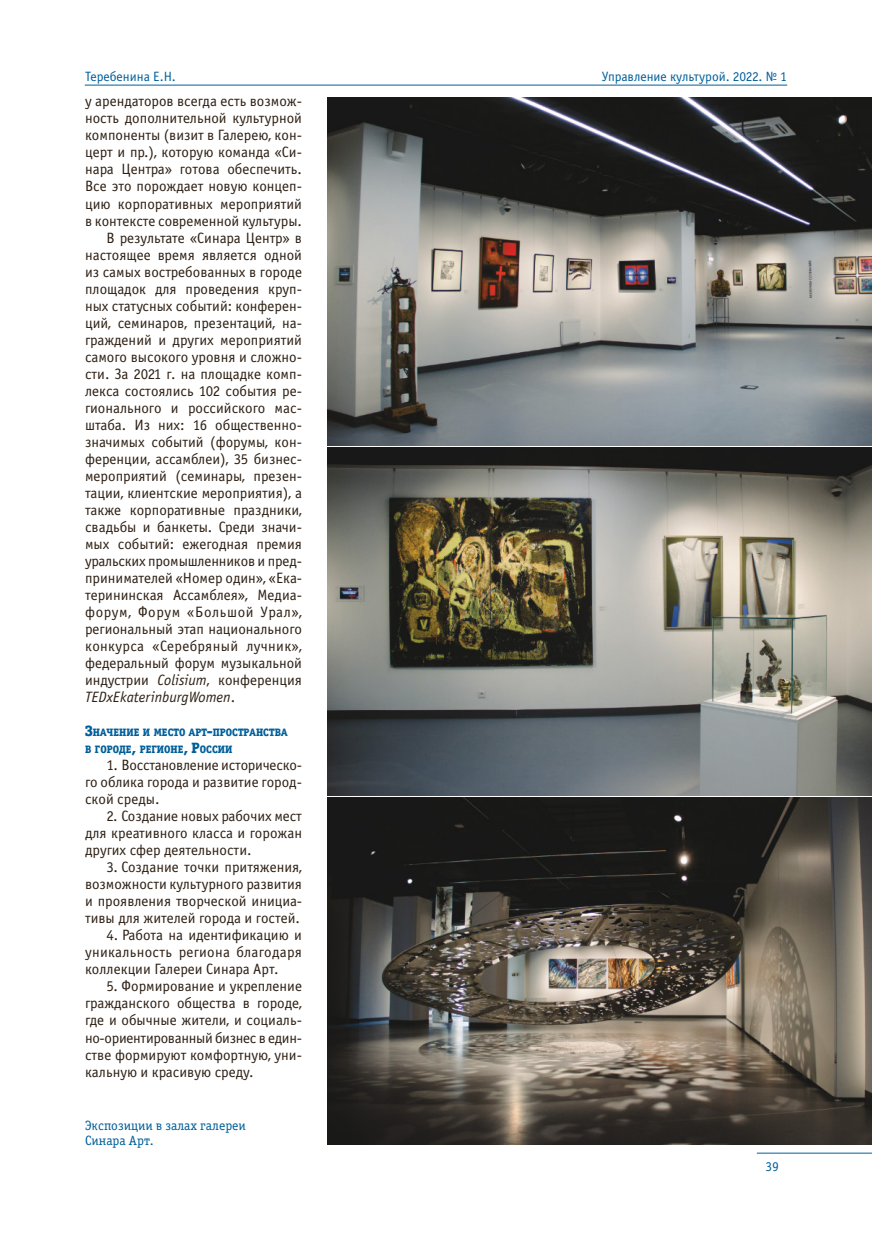
<style>
.page{position:relative;width:872px;height:1234px;background:#fff}
.page>*{position:absolute;margin:0;border:0;box-sizing:border-box;transform-origin:0 0}
.t1{font:15px/17px "Officina Sans Book ITC";color:#2e2014;text-align:justify}
.t2{font:15px "Officina Sans Book ITC";letter-spacing:.025em;color:#2e2014}
.t3{font:15px "Officina Sans Book ITC";letter-spacing:.04em;color:#2e2014}
.t4{font:italic 15px "Officina Sans Book ITC";color:#2e2014}
.t5{font:13.5px "Officina Sans Book ITC";color:#005f9a}
.t6{font:13.5px/14.1px "Officina Serif Book ITC";color:#005f9a}
.t7{font:10.8px/17px "Officina Serif Heavy ITC";color:#005f9a}
.s1{font-style:italic}
.s2{font-style:normal}
.s3{font-size:15px}
</style>
<div class="page">
<hr style="left:757px;top:1152px;width:115px;height:1px;background:#005f9a">
<hr style="left:85px;top:85px;width:702px;height:1px;background:#005f9a">
<img style="left:327px;top:98px;width:545px;height:347px">
<img style="left:327px;top:447px;width:545px;height:347px">
<img style="left:327px;top:797px;width:545px;height:347px">
<p class="t5" style="left:85px;top:71px;width:92px">Теребенина Е.Н.</p>
<p class="t5" style="left:601px;top:71px;width:187px">Управление культурой. 2022. № 1</p>
<p class="t1" style="left:85px;top:94px;width:218px">у арендаторов всегда есть возмож-</p>
<p class="t1" style="left:85px;top:111px;width:218px">ность дополнительной культурной</p>
<p class="t1" style="left:85px;top:128px;width:218px">компоненты (визит в Галерею, кон-</p>
<p class="t1" style="left:85px;top:145px;width:218px">церт и пр.), которую команда «Си-</p>
<p class="t1" style="left:85px;top:162px;width:218px">нара Центра» готова обеспечить.</p>
<p class="t1" style="left:85px;top:179px;width:218px">Все это порождает новую концеп-</p>
<p class="t1" style="left:85px;top:196px;width:218px">цию корпоративных мероприятий</p>
<p class="t1" style="left:85px;top:213px;width:218px">в контексте современной культуры.</p>
<p class="t1" style="left:106px;top:230px;width:197px">В результате «Синара Центр» в</p>
<p class="t1" style="left:85px;top:247px;width:218px">настоящее время является одной</p>
<p class="t1" style="left:85px;top:264px;width:218px">из самых востребованных в городе</p>
<p class="t1" style="left:85px;top:281px;width:218px">площадок для проведения круп-</p>
<p class="t1" style="left:85px;top:298px;width:218px">ных статусных событий: конферен-</p>
<p class="t1" style="left:85px;top:315px;width:218px">ций, семинаров, презентаций, на-</p>
<p class="t1" style="left:85px;top:332px;width:218px">граждений и других мероприятий</p>
<p class="t1" style="left:85px;top:349px;width:218px">самого высокого уровня и сложно-</p>
<p class="t1" style="left:85px;top:366px;width:218px">сти. За 2021 г. на площадке комп-</p>
<p class="t1" style="left:85px;top:383px;width:218px">лекса состоялись 102 события ре-</p>
<p class="t1" style="left:85px;top:400px;width:218px">гионального и российского мас-</p>
<p class="t1" style="left:85px;top:417px;width:218px">штаба. Из них: 16 общественно-</p>
<p class="t1" style="left:85px;top:434px;width:218px">значимых событий (форумы, кон-</p>
<p class="t1" style="left:85px;top:451px;width:218px">ференции, ассамблеи), 35 бизнес-</p>
<p class="t1" style="left:85px;top:468px;width:218px">мероприятий (семинары, презен-</p>
<p class="t1" style="left:85px;top:485px;width:218px">тации, клиентские мероприятия), а</p>
<p class="t1" style="left:85px;top:502px;width:218px">также корпоративные праздники,</p>
<p class="t1" style="left:85px;top:519px;width:218px">свадьбы и банкеты. Среди значи-</p>
<p class="t1" style="left:85px;top:536px;width:218px">мых событий: ежегодная премия</p>
<p class="t1" style="left:85px;top:553px;width:218px">уральских промышленников и пред-</p>
<p class="t1" style="left:85px;top:570px;width:218px">принимателей «Номер один», «Ека-</p>
<p class="t1" style="left:85px;top:587px;width:218px">терининская Ассамблея», Медиа-</p>
<p class="t3" style="left:85px;top:606px;width:218px">форум, Форум «Большой Урал»,</p>
<p class="t1" style="left:85px;top:621px;width:218px">региональный этап национального</p>
<p class="t2" style="left:85px;top:640px;width:218px">конкурса «Серебряный лучник»,</p>
<p class="t1" style="left:85px;top:655px;width:218px">федеральный форум музыкальной</p>
<p class="t1" style="left:85px;top:672px;width:218px">индустрии <span class="s1">Colisium</span>, конференция</p>
<p class="t4" style="left:85px;top:691px;width:152px">TEDxEkaterinburgWomen<span class="s2">.</span></p>
<p class="t7" style="left:85px;top:724px;width:204px"><span class="s3">З</span>НАЧЕНИЕ И МЕСТО АРТ<span class="s3">-</span>ПРОСТРАНСТВА<br>В ГОРОДЕ<span class="s3">,</span> РЕГИОНЕ<span class="s3">, Р</span>ОССИИ</p>
<p class="t1" style="left:85px;top:757px;width:218px;text-indent:21px">1. Восстановление историческо&shy;го облика города и развитие город&shy;ской среды.</p>
<p class="t1" style="left:85px;top:808px;width:218px;text-indent:21px">2. Создание новых рабочих мест для креативного класса и горожан других сфер деятельности.</p>
<p class="t1" style="left:85px;top:859px;width:218px;text-indent:21px">3. Создание точки притяжения, возможности культурного развития и проявления творческой инициа&shy;тивы для жителей города и гостей.</p>
<p class="t1" style="left:85px;top:927px;width:218px;text-indent:21px">4. Работа на идентификацию и уникальность региона благодаря коллекции Галереи Синара Арт.</p>
<p class="t1" style="left:85px;top:978px;width:218px;text-indent:21px">5. Формирование и укрепление гражданского общества в городе, где и обычные жители, и социаль&shy;но-ориентированный бизнес в един&shy;стве формируют комфортную, уни&shy;кальную и красивую среду.</p>
<p class="t6" style="left:85px;top:1119px;width:162px">Экспозиции в залах галереи<br>Синара Арт.</p>
<p class="t5" style="left:765px;top:1161px;width:15px">39</p>
</div>
